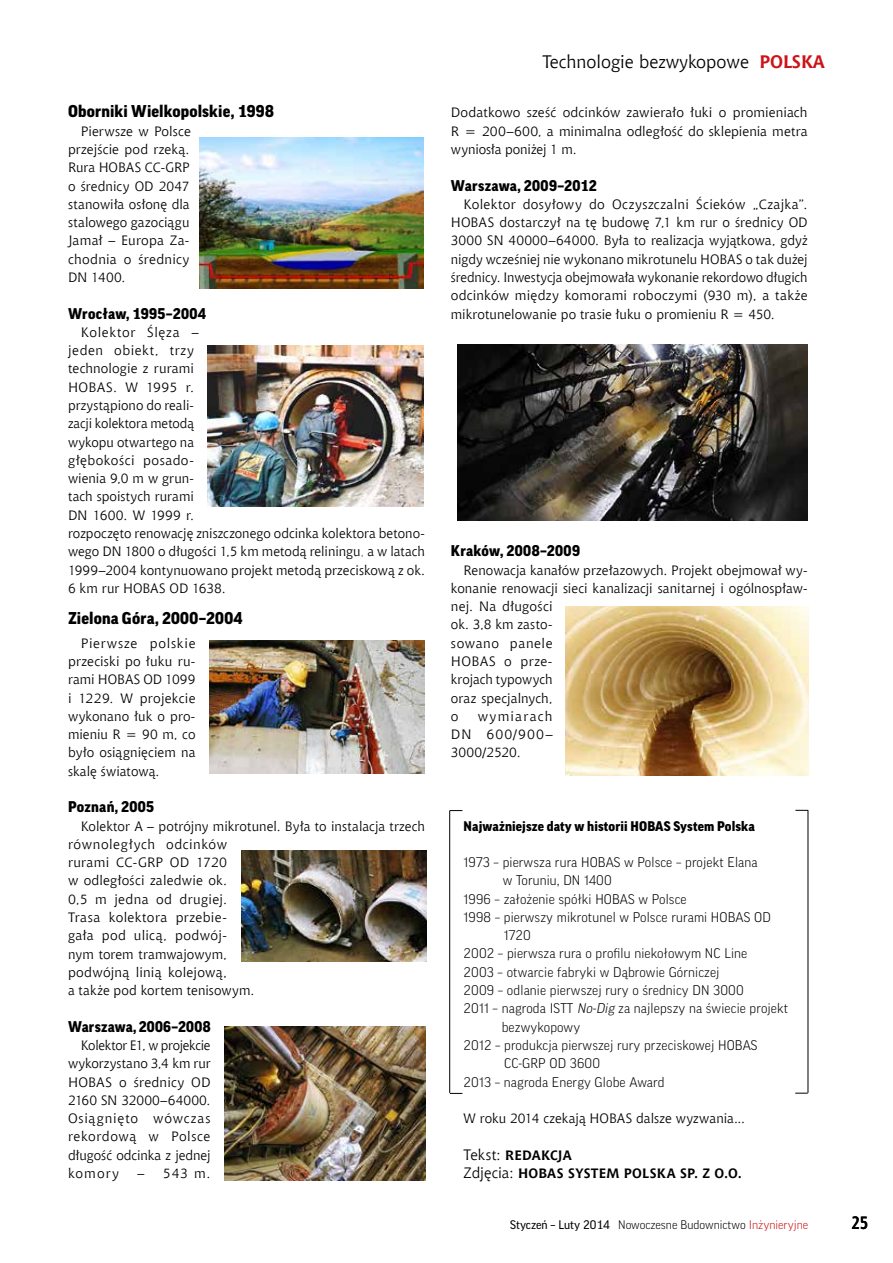
<style>
.page{position:relative;width:893px;height:1263px;background:#fff}
.page>*{position:absolute;margin:0;border:0;box-sizing:border-box;transform-origin:0 0}
.t1{font:18px "Chianti EU";color:#000}
.t2{font:700 18px "Aerton Cnd EFN";color:#000}
.t3{font:900 16.5px "Good Pro";letter-spacing:.01em;color:#000}
.t4{font:900 15px "Good Pro";letter-spacing:.02em;color:#000}
.t5{font:13.5px/18.3px "Chianti EU";letter-spacing:.01em;color:#000;text-align:justify}
.t6{font:300 13.5px "Good Pro";letter-spacing:.01em;color:#000}
.t7{font:700 13.5px/18.3px "Chianti EU";letter-spacing:.015em;color:#000}
.t8{font:900 13.5px "Good Pro";letter-spacing:.01em;color:#000}
.t9{font:300 12px "Good Pro";color:#000}
.s1{color:#4f81bd}
.s2{font-weight:700;color:#cd1316}
.s3{font-style:italic}
.s4{font-weight:400;font-size:15px}
.s5{font-weight:400}
.s6{color:#cd1316}
</style>
<div class="page">
<hr style="left:449px;top:810px;width:1px;height:283px;background:#000">
<hr style="left:808px;top:810px;width:1px;height:283px;background:#000">
<svg style="left:450px;top:810px;width:12px;height:1px"></svg>
<svg style="left:795px;top:810px;width:13px;height:1px"></svg>
<svg style="left:450px;top:1093px;width:12px;height:1px"></svg>
<svg style="left:795px;top:1093px;width:13px;height:1px"></svg>
<img style="left:200px;top:137px;width:223px;height:152px">
<img style="left:208px;top:346px;width:215px;height:161px">
<img style="left:209px;top:640px;width:215px;height:134px">
<img style="left:241px;top:851px;width:185px;height:110px">
<img style="left:225px;top:1026px;width:200px;height:154px">
<img style="left:457px;top:345px;width:351px;height:175px">
<img style="left:566px;top:606px;width:243px;height:169px">
<p class="t3" style="left:68px;top:102px;width:207px">Oborniki Wielkopolskie, 1998</p>
<p class="t5" style="left:68px;top:122px;width:125px;text-indent:13px">Pierwsze w Polsce przejście pod rzeką.<br>Rura HOBAS CC-GRP o średnicy OD 2047 stanowiła osłonę dla stalowego gazociągu Jamał – Europa Za&shy;chodnia o średnicy DN 1400.</p>
<p class="t4" style="left:68px;top:305px;width:139px">Wrocław, 1995–2004</p>
<p class="t5" style="left:68px;top:323px;width:359px;text-align:left;text-indent:13px">Kolektor Ślęza –<br>jeden obiekt, trzy<br>technologie z rurami<br>HOBAS. W 1995 r.<br>przystąpiono do reali-<br>zacji kolektora metodą<br>wykopu otwartego na<br>głębokości posado-<br>wienia 9,0 m w grun-<br>tach spoistych rurami<br>DN 1600. W 1999 r.<br>rozpoczęto renowację zniszczonego odcinka kolektora betono&shy;wego DN 1800 o długości 1,5 km metodą reliningu<span class="s1">,</span> a w latach<br>1999–2004 kontynuowano projekt metodą przeciskową z ok.<br>6 km rur HOBAS OD 1638.</p>
<p class="t3" style="left:68px;top:608px;width:176px">Zielona Góra, 2000–2004</p>
<p class="t5" style="left:68px;top:634px;width:129px;text-indent:13px">Pierwsze polskie przeciski po łuku ru&shy;rami HOBAS OD 1099 i 1229. W projekcie wykonano łuk o pro&shy;mieniu R = 90 m, co było osiągnięciem na skalę światową.</p>
<p class="t4" style="left:68px;top:798px;width:88px">Poznań, 2005</p>
<p class="t5" style="left:68px;top:816px;width:359px;text-align:left;text-indent:13px">Kolektor A – potrójny mikrotunel. Była to instalacja trzech równoległych odcinków<br>rurami CC-GRP OD 1720<br>w odległości zaledwie ok.<br>0,5 m jedna od drugiej.<br>Trasa kolektora przebie-<br>gała pod ulicą, podwój-<br>nym torem tramwajowym,<br>podwójną linią kolejową,<br>a także pod kortem tenisowym.</p>
<p class="t4" style="left:68px;top:1018px;width:144px">Warszawa, 2006–2008</p>
<p class="t5" style="left:68px;top:1036px;width:144px;text-indent:13px">Kolektor E1, w projekcie wykorzystano 3,4 km rur HOBAS o średnicy OD 2160 SN 32000–64000.<br>Osiągnięto wówczas rekordową w Polsce długość odcinka z jednej komory</p>
<p class="t5" style="left:138px;top:1164px;width:75px">– 543 m.</p>
<h1 class="t1" style="left:542px;top:51px;width:284px">Technologie bezwykopowe <span class="s2">POLSKA</span></h1>
<p class="t5" style="left:451px;top:103px;width:358px">Dodatkowo sześć odcinków zawierało łuki o promieniach R = 200–600, a minimalna odległość do sklepienia metra wyniosła poniżej 1 m.</p>
<p class="t4" style="left:451px;top:177px;width:147px">Warszawa, 2009–2012</p>
<p class="t5" style="left:451px;top:195px;width:358px;text-indent:13px">Kolektor dosyłowy do Oczyszczalni Ścieków „Czajka”.<br>HOBAS dostarczył na tę budowę 7,1 km rur o średnicy OD 3000 SN 40000–64000. Była to realizacja wyjątkowa, gdyż nigdy wcześniej nie wykonano mikrotunelu HOBAS o tak dużej średnicy. Inwestycja obejmowała wykonanie rekordowo długich odcinków między komorami roboczymi (930 m), a także mikrotunelowanie po trasie łuku o promieniu R = 450.</p>
<p class="t4" style="left:451px;top:542px;width:131px">Kraków, 2008–2009</p>
<p class="t5" style="left:451px;top:560px;width:358px;text-align:left;text-indent:13px">Renowacja kanałów przełazowych. Projekt obejmował wy&shy;konanie renowacji sieci kanalizacji sanitarnej i ogólnospław&shy;nej. Na długości<br>ok. 3,8 km zasto-<br>sowano panele<br>HOBAS o prze-<br>krojach typowych<br>oraz specjalnych,<br>o</p>
<p class="t5" style="left:451px;top:707px;width:103px;text-indent:27px">wymiarach DN 600/900– 3000/2520.</p>
<p class="t8" style="left:464px;top:818px;width:293px">Najważniejsze daty w historii HOBAS System Polska</p>
<p class="t6" style="left:464px;top:854px;width:296px">1973 – pierwsza rura HOBAS w Polsce – projekt Elana</p>
<p class="t6" style="left:503px;top:873px;width:111px">w Toruniu, DN 1400</p>
<p class="t6" style="left:464px;top:891px;width:224px">1996 – założenie spółki HOBAS w Polsce</p>
<p class="t6" style="left:464px;top:909px;width:309px">1998 – pierwszy mikrotunel w Polsce rurami HOBAS OD</p>
<p class="t6" style="left:504px;top:927px;width:28px">1720</p>
<p class="t6" style="left:464px;top:946px;width:285px">2002 – pierwsza rura o profilu niekołowym NC Line</p>
<p class="t6" style="left:464px;top:964px;width:257px">2003 – otwarcie fabryki w Dąbrowie Górniczej</p>
<p class="t6" style="left:464px;top:982px;width:282px">2009 – odlanie pierwszej rury o średnicy DN 3000</p>
<p class="t6" style="left:464px;top:1001px;width:326px">2011 – nagroda ISTT <span class="s3">No-Dig</span> za najlepszy na świecie projekt</p>
<p class="t6" style="left:502px;top:1019px;width:80px">bezwykopowy</p>
<p class="t6" style="left:464px;top:1037px;width:295px">2012 – produkcja pierwszej rury przeciskowej HOBAS</p>
<p class="t6" style="left:504px;top:1055px;width:97px">CC-GRP OD 3600</p>
<p class="t6" style="left:464px;top:1074px;width:202px">2013 – nagroda Energy Globe Award</p>
<p class="t5" style="left:464px;top:1109px;width:283px">W roku 2014 czekają HOBAS dalsze wyzwania...</p>
<p class="t7" style="left:464px;top:1146px;width:280px"><span class="s4">Tekst:</span> REDAKCJA<br><span class="s4">Zdjęcia:</span> HOBAS SYSTEM POLSKA SP. Z O.O.</p>
<p class="t9" style="left:510px;top:1218px;width:300px"><span class="s5">Styczeń – Luty 2014</span> Nowoczesne Budownictwo <span class="s6">Inżynieryjne</span></p>
<h1 class="t2" style="left:851px;top:1212px;width:18px">25</h1>
</div>
